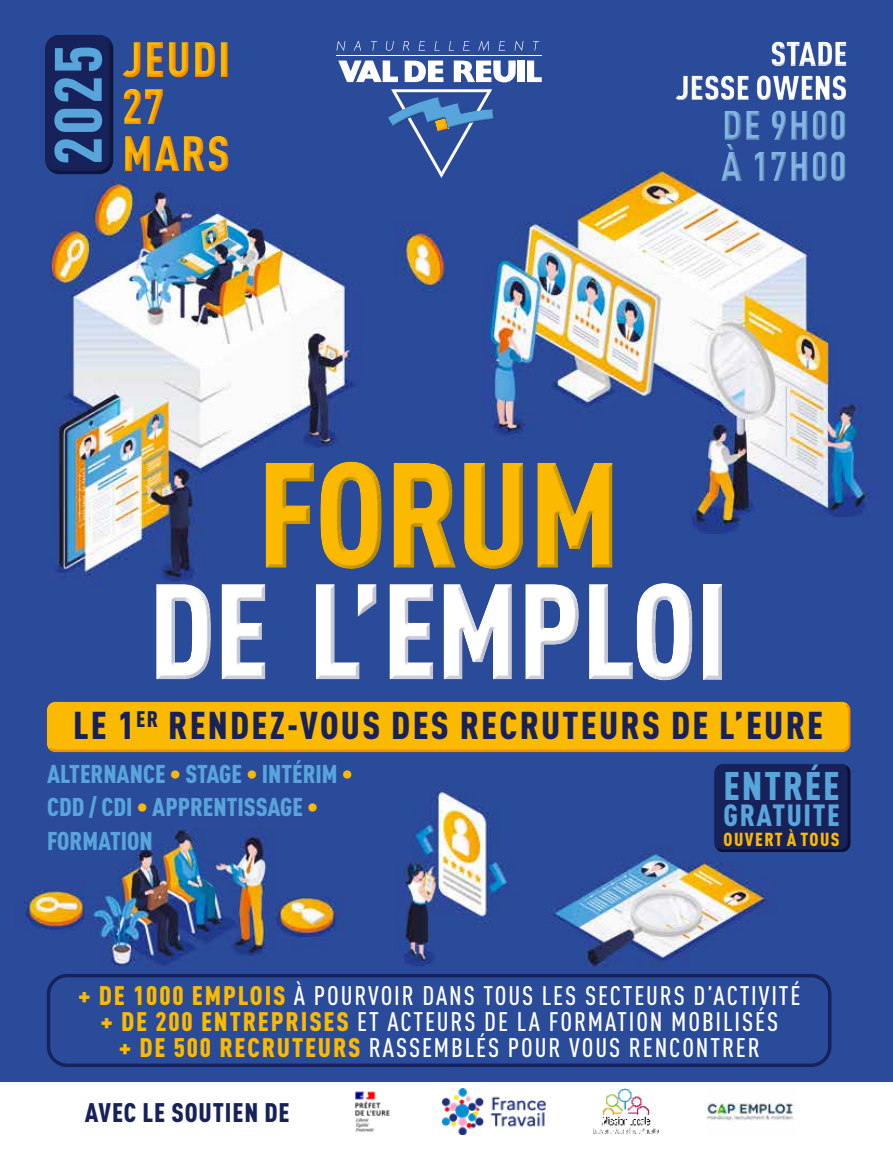
<style>
.page{position:relative;width:893px;height:1149px;background:#fff}
.page>*{position:absolute;margin:0;border:0;box-sizing:border-box;transform-origin:0 0}
.t1{font:900 condensed 147.3px "DIN Pro";letter-spacing:-.015em;color:#fbba00}
.t2{font:900 condensed 133.65px "DIN Pro";letter-spacing:-.01em;color:#fff}
.t3{font:900 condensed 65.7px "DIN Pro";color:#58a5db}
.t4{font:900 condensed 48.9px/46.8px "DIN Pro";letter-spacing:.03em;color:#fbba00}
.t5{font:900 condensed 40.95px/41px "DIN Pro";letter-spacing:.03em;color:#83b6e3}
.t6{font:900 condensed 39.45px "DIN Pro";letter-spacing:.05em;color:#58a5db}
.t7{font:900 condensed 38.25px "DIN Pro";letter-spacing:.06em;color:#162259}
.t8{font:900 condensed 34.05px/34px "DIN Pro";color:#fff;text-align:right}
.t9{font:900 condensed 30.15px "DIN Pro";letter-spacing:.055em;color:#58a5db}
.t10{font:500 condensed 26.55px/26.2px "DIN Pro";letter-spacing:.07em;color:#fff;text-align:center}
.t11{font:900 condensed 26.55px "DIN Pro";letter-spacing:.035em;color:#162259}
.t12{font:900 condensed 25.35px/33.3px "DIN Pro";color:#58a5db}
.t13{font:900 condensed 18.6px "DIN Pro";letter-spacing:.08em;color:#fbba00}
.s1{color:#fbba00}
.s2{font-weight:900;color:#fbba00}
</style>
<div class="page">
<img style="left:0;top:0;width:893px;height:1080px">
<div style="left:154px;top:578px;width:572px;height:106px;background:#162259;opacity:.75"></div>
<div style="left:263px;top:457px;width:354px;height:116px;background:#162259;opacity:.75"></div>
<div style="left:716px;top:760px;width:138px;height:93px;background:#000;opacity:.5"></div>
<div style="left:48px;top:698px;width:806px;height:55px;background:#eb600a;opacity:.5"></div>
<div style="left:675px;top:40px;width:172px;height:60px;background:#2a4a9a"></div>
<div style="left:47px;top:973px;width:784px;height:93px;border:3px solid #162259;border-radius:19px"></div>
<svg style="left:40px;top:34px;width:77px;height:140px;background:#18265f"></svg>
<svg style="left:121px;top:39px;width:110px;height:134px;background:#334a92"></svg>
<svg style="left:720px;top:108px;width:128px;height:75px;background:#284896"></svg>
<svg style="left:338px;top:60px;width:60px;height:22px"></svg>
<svg style="left:405px;top:60px;width:38px;height:22px"></svg>
<div style="left:518px;top:60px;width:7px;height:22px;background:#fff"></div>
<svg style="left:527px;top:60px;width:15px;height:22px"></svg>
<svg style="left:454px;top:60px;width:62px;height:22px"></svg>
<hr style="left:336px;top:56px;width:206px;height:1px;background:#fff">
<svg style="left:337px;top:41px;width:8px;height:10px"></svg>
<svg style="left:354px;top:41px;width:7px;height:10px"></svg>
<svg style="left:371px;top:41px;width:6px;height:10px"></svg>
<svg style="left:386px;top:41px;width:8px;height:10px"></svg>
<svg style="left:403px;top:41px;width:6px;height:10px"></svg>
<svg style="left:419px;top:41px;width:6px;height:10px"></svg>
<svg style="left:434px;top:41px;width:5px;height:10px"></svg>
<svg style="left:449px;top:41px;width:5px;height:10px"></svg>
<svg style="left:463px;top:41px;width:7px;height:10px"></svg>
<svg style="left:478px;top:41px;width:11px;height:10px"></svg>
<svg style="left:499px;top:41px;width:6px;height:10px"></svg>
<svg style="left:515px;top:41px;width:8px;height:10px"></svg>
<svg style="left:533px;top:41px;width:6px;height:10px"></svg>
<svg style="left:388px;top:89px;width:106px;height:89px;background:#415da4"></svg>
<svg style="left:388px;top:96px;width:106px;height:33px;background:#4a77b1"></svg>
<img style="left:355px;top:1091px;width:35px;height:41px">
<img style="left:442px;top:1088px;width:103px;height:46px">
<img style="left:593px;top:1088px;width:65px;height:46px">
<img style="left:706px;top:1102px;width:88px;height:19px">
<h3 class="t3" style="left:27px;top:165px;width:121px;rotate:-90deg">2025</h3>
<h3 class="t4" style="left:122px;top:32px;width:110px">JEUDI<br>27<br>MARS</h3>
<p class="t8" style="left:676px;top:33px;width:173px">STADE<br>JESSE OWENS</p>
<h3 class="t5" style="left:721px;top:101px;width:128px">DE 9H00<br>À 17H00</h3>
<h1 class="t1" style="left:258px;top:400px;width:365px">FORUM</h1>
<h2 class="t2" style="left:149px;top:527px;width:582px">DE L’EMPLOI</h2>
<h3 class="t7" style="left:73px;top:695px;width:751px">LE 1<sup>ER</sup> RENDEZ-VOUS DES RECRUTEURS DE L’EURE</h3>
<p class="t12" style="left:47px;top:755px;width:307px">ALTERNANCE <span class="s1">•</span> STAGE <span class="s1">•</span> INTÉRIM <span class="s1">•<br></span>CDD / CDI <span class="s1">•</span> APPRENTISSAGE <span class="s1">•<br></span>FORMATION</p>
<h3 class="t6" style="left:724px;top:754px;width:118px">ENTRÉE</h3>
<p class="t9" style="left:724px;top:791px;width:118px">GRATUITE</p>
<p class="t13" style="left:724px;top:824px;width:118px">OUVERT À TOUS</p>
<p class="t10" style="left:78px;top:979px;width:724px"><span class="s2">+ DE 1000 EMPLOIS</span> À POURVOIR DANS TOUS LES SECTEURS D’ACTIVITÉ <span class="s2">+ DE 200 ENTREPRISES</span> ET ACTEURS DE LA FORMATION MOBILISÉS<br><span class="s2">+ DE 500 RECRUTEURS</span> RASSEMBLÉS POUR VOUS RENCONTRER</p>
<p class="t11" style="left:85px;top:1091px;width:206px">AVEC LE SOUTIEN DE</p>
</div>
